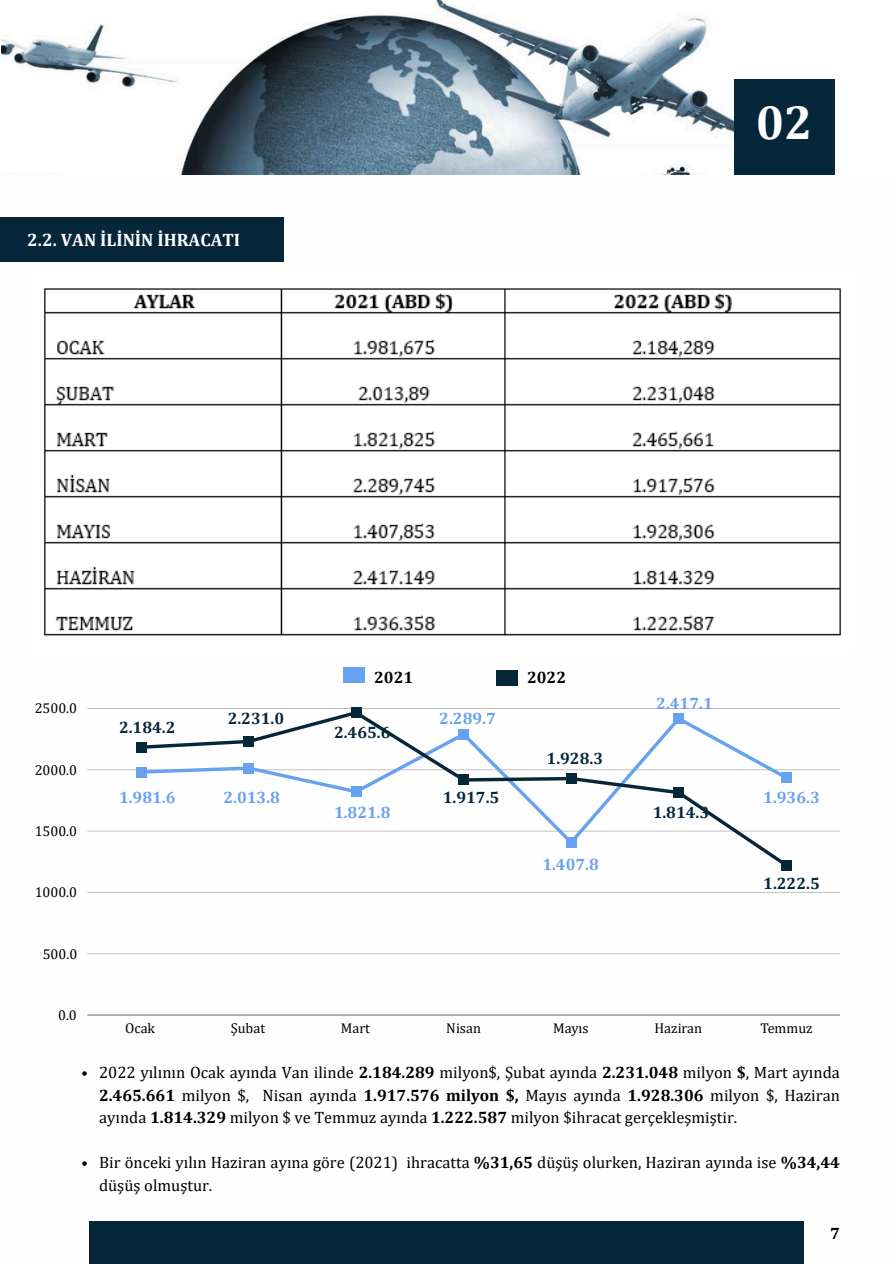
<style>
.page{position:relative;width:894px;height:1264px;background:#fff}
.page>*{position:absolute;margin:0;border:0;box-sizing:border-box;transform-origin:0 0}
.t1{font:800 60px "Montserrat";color:#fff}
.t2{font:700 48px "Cambria";color:#fff}
.t3{font:700 18px "Cambria";color:#fefefe}
.t4{font:16.5px/22.5px "Cambria";color:#000;text-align:justify}
.t5{font:700 16.5px "Cambria";color:#67a2f1}
.t6{font:700 16.5px "Cambria";color:#06273a}
.t7{font:700 16.5px "Cambria";color:#000}
.t8{font:14.25px "Cambria";color:#000}
.s1{font-weight:700}
</style>
<div class="page">
<div style="left:89px;top:1220px;width:715px;height:43px;background:#06273a"></div>
<div style="left:0;top:218px;width:284px;height:44px;background:#06273a"></div>
<hr style="left:87px;top:1014px;width:752px;height:1px;background:#000">
<hr style="left:87px;top:953px;width:752px;height:1px;background:#000">
<hr style="left:87px;top:892px;width:752px;height:1px;background:#000">
<hr style="left:87px;top:830px;width:752px;height:1px;background:#000">
<hr style="left:87px;top:769px;width:752px;height:1px;background:#000">
<hr style="left:87px;top:708px;width:752px;height:1px;background:#000">
<svg style="left:137px;top:708px;width:653px;height:155px"></svg>
<div style="left:136px;top:767px;width:10px;height:10px;background:#67a2f1"></div>
<div style="left:243px;top:763px;width:11px;height:10px;background:#67a2f1"></div>
<div style="left:351px;top:786px;width:10px;height:10px;background:#67a2f1"></div>
<div style="left:458px;top:729px;width:10px;height:10px;background:#67a2f1"></div>
<div style="left:566px;top:837px;width:10px;height:10px;background:#67a2f1"></div>
<div style="left:673px;top:713px;width:10px;height:10px;background:#67a2f1"></div>
<div style="left:780px;top:772px;width:11px;height:10px;background:#67a2f1"></div>
<div style="left:136px;top:742px;width:10px;height:10px;background:#06273a"></div>
<div style="left:243px;top:736px;width:11px;height:10px;background:#06273a"></div>
<div style="left:351px;top:707px;width:10px;height:10px;background:#06273a"></div>
<div style="left:458px;top:774px;width:10px;height:11px;background:#06273a"></div>
<div style="left:566px;top:773px;width:10px;height:10px;background:#06273a"></div>
<div style="left:673px;top:787px;width:10px;height:10px;background:#06273a"></div>
<div style="left:780px;top:860px;width:11px;height:10px;background:#06273a"></div>
<div style="left:343px;top:667px;width:21px;height:16px;background:#67a2f1"></div>
<div style="left:495px;top:670px;width:22px;height:16px;background:#06273a"></div>
<img style="left:44px;top:288px;width:797px;height:348px">
<svg style="left:82px;top:1071px;width:5px;height:4px"></svg>
<svg style="left:82px;top:1161px;width:5px;height:4px"></svg>
<img style="left:1px;top:0;width:834px;height:174px">
<div style="left:734px;top:79px;width:100px;height:96px;background:#06273a"></div>
<p class="t3" style="left:27px;top:229px;width:214px">2.2. VAN İLİNİN İHRACATI</p>
<p class="t1" style="left:739px;top:78px;width:79px">02</p>
<p class="t2" style="left:755px;top:94px;width:58px">02</p>
<p class="t8" style="left:35px;top:699px;width:44px">2500.0</p>
<p class="t8" style="left:35px;top:761px;width:44px">2000.0</p>
<p class="t8" style="left:35px;top:822px;width:44px">1500.0</p>
<p class="t8" style="left:35px;top:883px;width:44px">1000.0</p>
<p class="t8" style="left:43px;top:945px;width:36px">500.0</p>
<p class="t8" style="left:58px;top:1006px;width:20px">0.0</p>
<h2 class="t6" style="left:119px;top:717px;width:58px">2.184.2</h2>
<h2 class="t6" style="left:228px;top:708px;width:58px">2.231.0</h2>
<h1 class="t5" style="left:119px;top:787px;width:58px">1.981.6</h1>
<p class="t5" style="left:223px;top:787px;width:58px">2.013.8</p>
<h2 class="t7" style="left:374px;top:667px;width:41px">2021</h2>
<h2 class="t7" style="left:527px;top:667px;width:41px">2022</h2>
<h2 class="t6" style="left:334px;top:722px;width:58px">2.465.6</h2>
<h2 class="t5" style="left:334px;top:802px;width:58px">1.821.8</h2>
<h2 class="t5" style="left:439px;top:708px;width:58px">2.289.7</h2>
<h2 class="t6" style="left:442px;top:787px;width:58px">1.917.5</h2>
<h2 class="t6" style="left:546px;top:748px;width:58px">1.928.3</h2>
<h2 class="t5" style="left:542px;top:854px;width:58px">1.407.8</h2>
<h2 class="t5" style="left:656px;top:693px;width:58px">2.417.1</h2>
<h2 class="t6" style="left:652px;top:802px;width:58px">1.814.3</h2>
<h2 class="t5" style="left:763px;top:787px;width:58px">1.936.3</h2>
<h2 class="t6" style="left:763px;top:873px;width:58px">1.222.5</h2>
<p class="t8" style="left:125px;top:1019px;width:31px">Ocak</p>
<p class="t8" style="left:231px;top:1019px;width:36px">Şubat</p>
<p class="t8" style="left:341px;top:1019px;width:31px">Mart</p>
<p class="t8" style="left:446px;top:1019px;width:36px">Nisan</p>
<p class="t8" style="left:553px;top:1019px;width:37px">Mayıs</p>
<p class="t8" style="left:654px;top:1019px;width:49px">Haziran</p>
<p class="t8" style="left:760px;top:1019px;width:54px">Temmuz</p>
<h2 class="t4" style="left:99px;top:1060px;width:742px">2022 yılının Ocak ayında Van ilinde <span class="s1">2.184.289</span> milyon$, Şubat ayında <span class="s1">2.231.048</span> milyon <span class="s1">$</span>, Mart ayında <span class="s1">2.465.661</span> milyon $, Nisan ayında <span class="s1">1.917.576 milyon $,</span> Mayıs ayında <span class="s1">1.928.306</span> milyon $, Haziran ayında <span class="s1">1.814.329</span> milyon $ ve Temmuz ayında <span class="s1">1.222.587</span> milyon $ihracat gerçekleşmiştir.</h2>
<h2 class="t4" style="left:99px;top:1150px;width:742px">Bir önceki yılın Haziran ayına göre (2021) ihracatta <span class="s1">%31,65</span> düşüş olurken, Haziran ayında ise <span class="s1">%34,44 </span>düşüş olmuştur.</h2>
<p class="t7" style="left:829px;top:1223px;width:11px">7</p>
</div>
